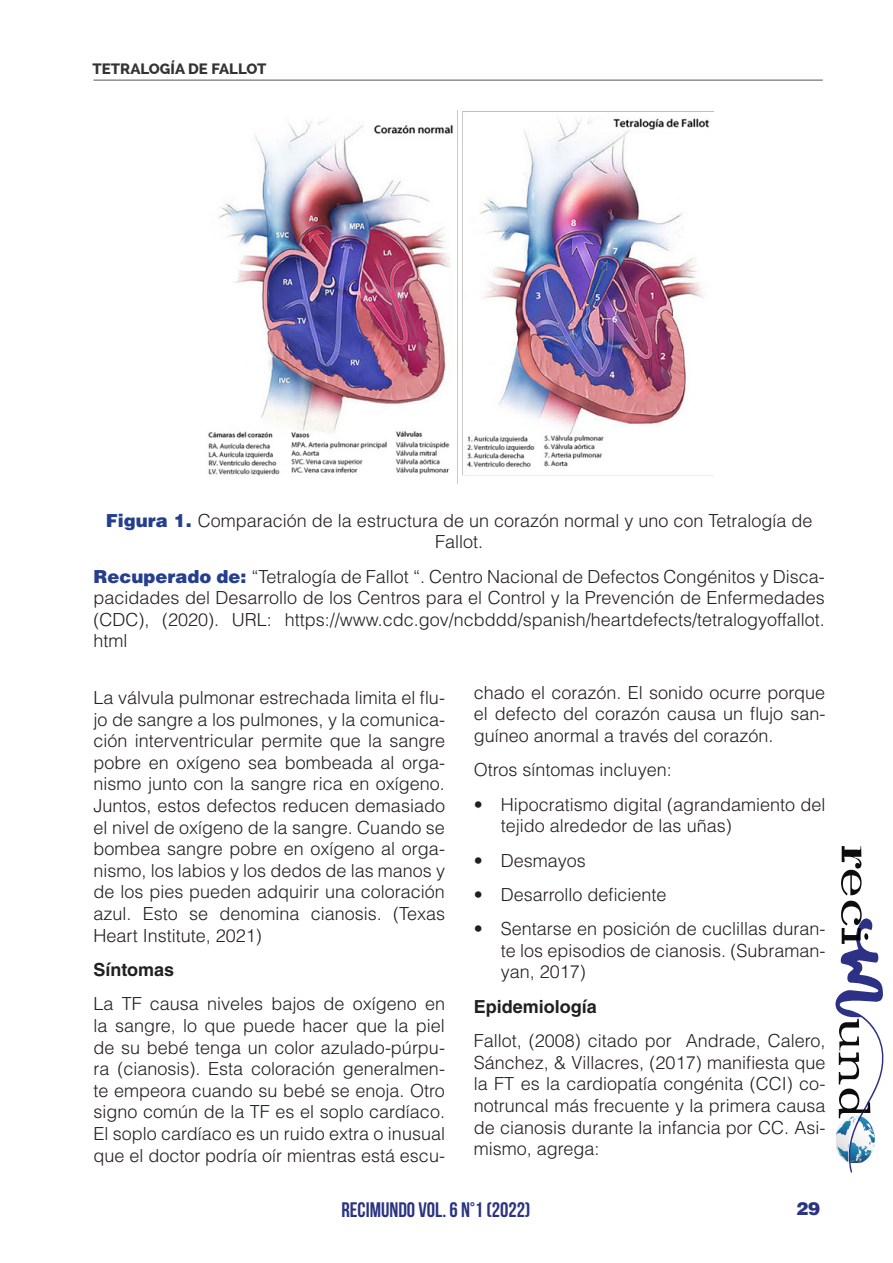
<style>
.page{position:relative;width:893px;height:1263px;background:#fff}
.page>*{position:absolute;margin:0;border:0;box-sizing:border-box;transform-origin:0 0}
.t1{font:700 21px "Bebas Neue";color:#2b3481}
.t2{font:300 18px/21.6px "Helvetica LT Std";color:#231f20;text-align:justify}
.t3{font:700 18px "Helvetica LT Std";color:#231f20}
.t4{font:900 18px "Helvetica LT Std";color:#2b3481}
.t5{font:800 15px "Raleway";color:#333}
.s1{font-weight:900;color:#253f8e}
</style>
<div class="page">
<hr style="left:94px;top:80px;width:729px;height:1px;background:#545557">
<svg style="left:841px;top:846px;width:20px;height:49px"></svg>
<svg style="left:835px;top:901px;width:49px;height:272px"></svg>
<img style="left:208px;top:111px;width:506px;height:373px">
<p class="t5" style="left:92px;top:61px;width:176px">TETRALOGÍA DE FALLOT</p>
<p class="t2" style="left:106px;top:509px;width:708px;text-align:center"><span class="s1">Figura 1.</span> Comparación de la estructura de un corazón normal y uno con Tetralogía de<br>Fallot.</p>
<p class="t2" style="left:94px;top:565px;width:733px"><span class="s1">Recuperado de:</span> “Tetralogía de Fallot “. Centro Nacional de Defectos Congénitos y Disca&shy;pacidades del Desarrollo de los Centros para el Control y la Prevención de Enfermedades (CDC), (2020). URL: https://www.cdc.gov/ncbddd/spanish/heartdefects/tetralogyoffallot. html</p>
<p class="t2" style="left:474px;top:681px;width:353px">chado el corazón. El sonido ocurre porque el defecto del corazón causa un flujo san&shy;guíneo anormal a través del corazón.</p>
<p class="t2" style="left:474px;top:759px;width:199px">Otros síntomas incluyen:</p>
<p class="t2" style="left:501px;top:793px;width:326px;text-indent:-27px">• Hipocratismo digital (agrandamiento del tejido alrededor de las uñas)</p>
<p class="t2" style="left:474px;top:849px;width:114px">• Desmayos</p>
<p class="t2" style="left:474px;top:883px;width:194px">• Desarrollo deficiente</p>
<p class="t2" style="left:501px;top:918px;width:326px;text-indent:-27px">• Sentarse en posición de cuclillas duran&shy;te los episodios de cianosis. (Subraman&shy;yan, 2017)</p>
<p class="t3" style="left:474px;top:995px;width:125px">Epidemiología</p>
<p class="t2" style="left:474px;top:1030px;width:353px">Fallot, (2008) citado por Andrade, Calero, Sánchez, &amp; Villacres, (2017) manifiesta que la FT es la cardiopatía congénita (CCI) co&shy;notruncal más frecuente y la primera causa de cianosis durante la infancia por CC. Asi&shy;mismo, agrega:</p>
<p class="t2" style="left:94px;top:687px;width:353px">La válvula pulmonar estrechada limita el flu&shy;jo de sangre a los pulmones, y la comunica&shy;ción interventricular permite que la sangre pobre en oxígeno sea bombeada al orga&shy;nismo junto con la sangre rica en oxígeno.<br>Juntos, estos defectos reducen demasiado el nivel de oxígeno de la sangre. Cuando se bombea sangre pobre en oxígeno al orga&shy;nismo, los labios y los dedos de las manos y de los pies pueden adquirir una coloración azul. Esto se denomina cianosis. (Texas Heart Institute, 2021)</p>
<p class="t3" style="left:94px;top:959px;width:82px">Síntomas</p>
<p class="t2" style="left:94px;top:993px;width:353px">La TF causa niveles bajos de oxígeno en la sangre, lo que puede hacer que la piel de su bebé tenga un color azulado-púrpu&shy;ra (cianosis). Esta coloración generalmen&shy;te empeora cuando su bebé se enoja. Otro signo común de la TF es el soplo cardíaco.<br>El soplo cardíaco es un ruido extra o inusual que el doctor podría oír mientras está escu-</p>
<p class="t1" style="left:341px;top:1198px;width:190px">RECIMUNDO VOL. 6 N°1 (2022)</p>
<p class="t4" style="left:796px;top:1197px;width:26px">29</p>
</div>
